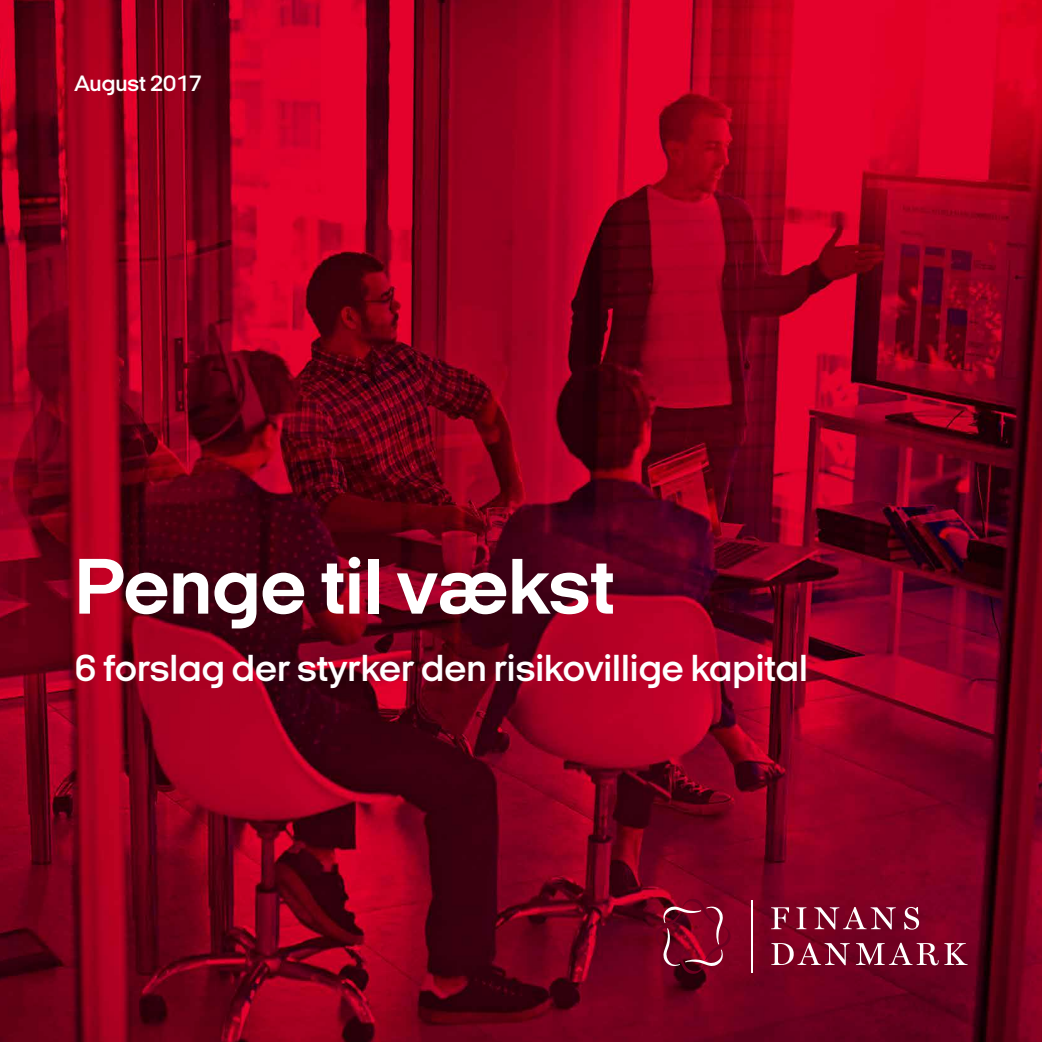
<style>
.page{position:relative;width:1042px;height:1042px;background:#fff}
.page>*{position:absolute;margin:0;border:0;box-sizing:border-box;transform-origin:0 0}
.t1{font:700 80.5px "Italian Plate No 2 Expanded";color:#fff}
.t2{font:600 38.5px "Italian Plate No 2 Expanded";color:#fff}
.t3{font:600 22.75px "Italian Plate No 2 Expanded";color:#fff}
</style>
<div class="page">
<img style="left:0;top:0;width:1042px;height:1042px">
<hr style="left:751px;top:900px;width:2px;height:72px;background:#fff">
<svg style="left:655px;top:899px;width:77px;height:75px;background:#84132f"></svg>
<svg style="left:771px;top:907px;width:18px;height:22px"></svg>
<svg style="left:796px;top:907px;width:10px;height:22px"></svg>
<svg style="left:814px;top:907px;width:82px;height:22px;background:#973d56"></svg>
<svg style="left:904px;top:907px;width:15px;height:22px"></svg>
<svg style="left:771px;top:943px;width:79px;height:22px"></svg>
<svg style="left:856px;top:943px;width:82px;height:22px"></svg>
<svg style="left:944px;top:943px;width:23px;height:22px"></svg>
<p class="t3" style="left:74px;top:72px;width:129px">August 2017</p>
<h1 class="t1" style="left:74px;top:543px;width:541px">Penge til vækst</h1>
<p class="t2" style="left:74px;top:647px;width:735px">6 forslag der styrker den risikovillige kapital</p>
</div>
